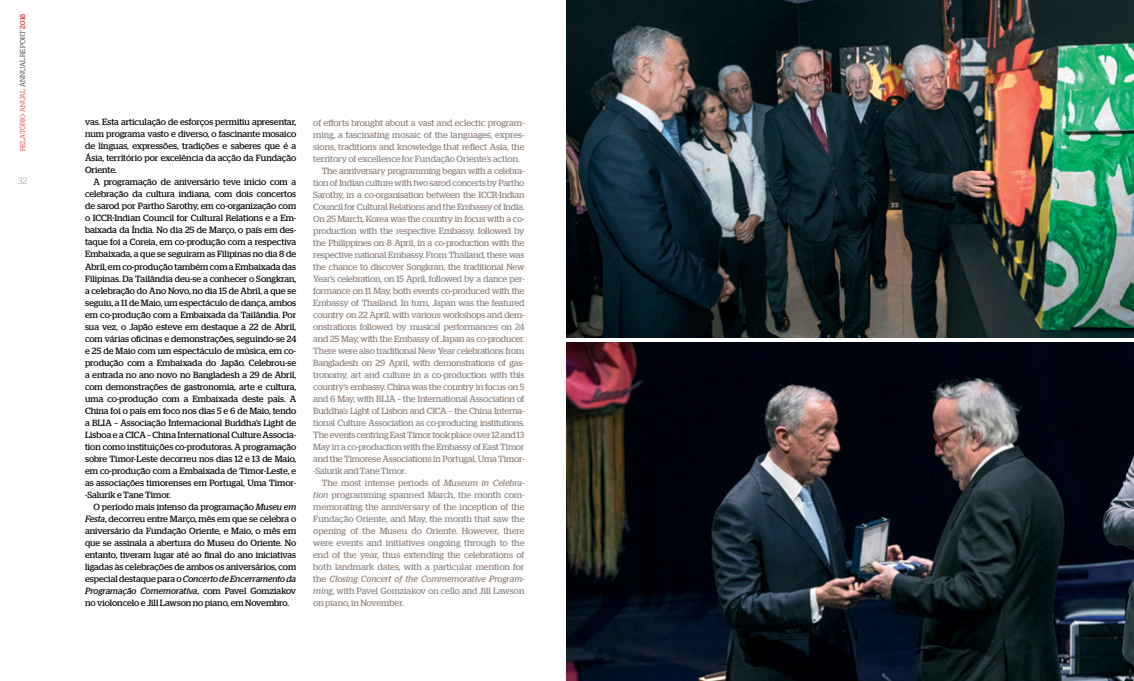
<style>
.page{position:relative;width:1134px;height:681px;background:#fff}
.page>*{position:absolute;margin:0;border:0;box-sizing:border-box;transform-origin:0 0}
.t1{font:9px/12px "Stag";letter-spacing:-.005em;color:#000;text-align:justify}
.t2{font:9px "Stag";letter-spacing:-.02em;color:#8f827a}
.t3{font:9px "Stag";color:#8f827a}
.t4{font:italic 9px "Stag";letter-spacing:-.005em;color:#8f827a}
.t5{font:300 9px "Stag";color:#939598}
.t6{font:300 7px "Stag";color:#ce171e}
.s1{color:#000}
.s2{font-weight:400}
.s3{font-style:italic}
.s4{font-style:normal}
</style>
<div class="page">
<img style="left:567px;top:0;width:567px;height:338px">
<img style="left:567px;top:343px;width:567px;height:337px">
<p class="t6" style="left:19px;top:151px;width:139px;rotate:-90deg">RELATÓRIO ANUAL <span class="s1">ANNUAL REPORT</span> <span class="s2">2018</span></p>
<p class="t5" style="left:18px;top:176px;width:11px">32</p>
<p class="t1" style="left:85px;top:116px;width:213px">vas. Esta articulação de esforços permitiu apresentar, num programa vasto e diverso, o fascinante mosaico de línguas, expressões, tradições e saberes que é a Ásia, território por excelência da acção da Fundação Oriente.</p>
<p class="t1" style="left:85px;top:176px;width:213px;text-indent:9px">A programação de aniversário teve início com a celebração da cultura indiana, com dois concertos de sarod por Partho Sarothy, em co-organização com o ICCR-Indian Council for Cultural Relations e a Em&shy;baixada da Índia. No dia 25 de Março, o país em des&shy;taque foi a Coreia, em co-produção com a respectiva Embaixada, a que se seguiram as Filipinas no dia 8 de Abril, em co-produção também com a Embaixada das Filipinas. Da Tailândia deu-se a conhecer o Songkran, a celebração do Ano Novo, no dia 15 de Abril, a que se seguiu, a 11 de Maio, um espectáculo de dança, ambos em co-produção com a Embaixada da Tailândia. Por sua vez, o Japão esteve em destaque a 22 de Abril, com várias oficinas e demonstrações, seguindo-se 24 e 25 de Maio com um espectáculo de música, em co&shy;produção com a Embaixada do Japão. Celebrou-se a entrada no ano novo no Bangladesh a 29 de Abril, com demonstrações de gastronomia, arte e cultura, uma co-produção com a Embaixada deste país. A China foi o país em foco nos dias 5 e 6 de Maio, tendo a BLIA – Associação Internacional Buddha’s Light de Lisboa e a CICA – China International Culture Associa&shy;tion como instituições co-produtoras. A programação sobre Timor-Leste decorreu nos dias 12 e 13 de Maio, em co-produção com a Embaixada de Timor-Leste, e as associações timorenses em Portugal, Uma Timor--Salurik e Tane Timor.</p>
<p class="t1" style="left:85px;top:500px;width:213px;text-indent:9px">O período mais intenso da programação <span class="s3">Museu em Festa</span>, decorreu entre Março, mês em que se celebra o aniversário da Fundação Oriente, e Maio, o mês em que se assinala a abertura do Museu do Oriente. No entanto, tiveram lugar até ao final do ano iniciativas ligadas às celebrações de ambos os aniversários, com especial destaque para o <span class="s3">Concerto de Encerramento da Programação Comemorativa</span>, com Pavel Gomziakov no violoncelo e Jill Lawson no piano, em Novembro.</p>
<p class="t2" style="left:313px;top:117px;width:213px">of efforts brought about a vast and eclectic program-</p>
<p class="t3" style="left:313px;top:129px;width:213px">ming, a fascinating mosaic of the languages, expres-</p>
<p class="t2" style="left:313px;top:141px;width:213px">sions, traditions and knowledge that reflect Asia, the</p>
<p class="t2" style="left:313px;top:153px;width:208px">territory of excellence for Fundação Oriente’s action.</p>
<p class="t2" style="left:322px;top:165px;width:204px">The anniversary programming began with a celebra-</p>
<p class="t2" style="left:313px;top:177px;width:213px">tion of Indian culture with two sarod concerts by Partho</p>
<p class="t2" style="left:313px;top:189px;width:213px">Sarothy, in a co-organisation between the ICCR-Indian</p>
<p class="t2" style="left:313px;top:201px;width:213px">Council for Cultural Relations and the Embassy of India.</p>
<p class="t2" style="left:313px;top:213px;width:213px">On 25 March, Korea was the country in focus with a co-</p>
<p class="t2" style="left:313px;top:225px;width:213px">production with the respective Embassy, followed by</p>
<p class="t2" style="left:313px;top:237px;width:213px">the Philippines on 8 April, in a co-production with the</p>
<p class="t2" style="left:313px;top:249px;width:213px">respective national Embassy. From Thailand, there was</p>
<p class="t2" style="left:313px;top:261px;width:213px">the chance to discover Songkran, the traditional New</p>
<p class="t2" style="left:313px;top:273px;width:213px">Year’s celebration, on 15 April, followed by a dance per-</p>
<p class="t2" style="left:313px;top:285px;width:213px">formance on 11 May, both events co-produced with the</p>
<p class="t2" style="left:313px;top:297px;width:213px">Embassy of Thailand. In turn, Japan was the featured</p>
<p class="t2" style="left:313px;top:309px;width:213px">country on 22 April, with various workshops and dem-</p>
<p class="t2" style="left:313px;top:321px;width:213px">onstrations followed by musical performances on 24</p>
<p class="t2" style="left:313px;top:333px;width:213px">and 25 May, with the Embassy of Japan as co-producer.</p>
<p class="t2" style="left:313px;top:345px;width:213px">There were also traditional New Year celebrations from</p>
<p class="t2" style="left:313px;top:357px;width:213px">Bangladesh on 29 April, with demonstrations of gas-</p>
<p class="t2" style="left:313px;top:369px;width:213px">tronomy, art and culture in a co-production with this</p>
<p class="t2" style="left:313px;top:381px;width:213px">country’s embassy. China was the country in focus on 5</p>
<p class="t2" style="left:313px;top:393px;width:213px">and 6 May, with BLIA – the International Association of</p>
<p class="t2" style="left:313px;top:405px;width:213px">Buddha’s Light of Lisbon and CICA – the China Interna-</p>
<p class="t2" style="left:313px;top:417px;width:213px">tional Culture Association as co-producing institutions.</p>
<p class="t2" style="left:313px;top:429px;width:213px">The events centring East Timor took place over 12 and 13</p>
<p class="t2" style="left:313px;top:441px;width:213px">May in a co-production with the Embassy of East Timor</p>
<p class="t2" style="left:313px;top:453px;width:213px">and the Timorese Associations in Portugal, Uma Timor-</p>
<p class="t2" style="left:313px;top:465px;width:94px">-Salurik and Tane Timor.</p>
<p class="t3" style="left:322px;top:477px;width:204px">The most intense periods of <span class="s3">Museum in Celebra-</span></p>
<p class="t2" style="left:313px;top:489px;width:213px"><span class="s3">tion</span> programming spanned March, the month com-</p>
<p class="t2" style="left:313px;top:501px;width:213px">memorating the anniversary of the inception of the</p>
<p class="t2" style="left:313px;top:513px;width:213px">Fundação Oriente, and May, the month that saw the</p>
<p class="t2" style="left:313px;top:525px;width:213px">opening of the Museu do Oriente. However, there</p>
<p class="t2" style="left:313px;top:537px;width:213px">were events and initiatives ongoing through to the</p>
<p class="t2" style="left:313px;top:549px;width:213px">end of the year, thus extending the celebrations of</p>
<p class="t3" style="left:313px;top:561px;width:213px">both landmark dates, with a particular mention for</p>
<p class="t4" style="left:313px;top:573px;width:213px"><span class="s4">the</span> Closing Concert of the Commemorative Program-</p>
<p class="t2" style="left:313px;top:585px;width:213px"><span class="s3">ming</span>, with Pavel Gomziakov on cello and Jill Lawson</p>
<p class="t3" style="left:313px;top:597px;width:92px">on piano, in November.</p>
</div>
